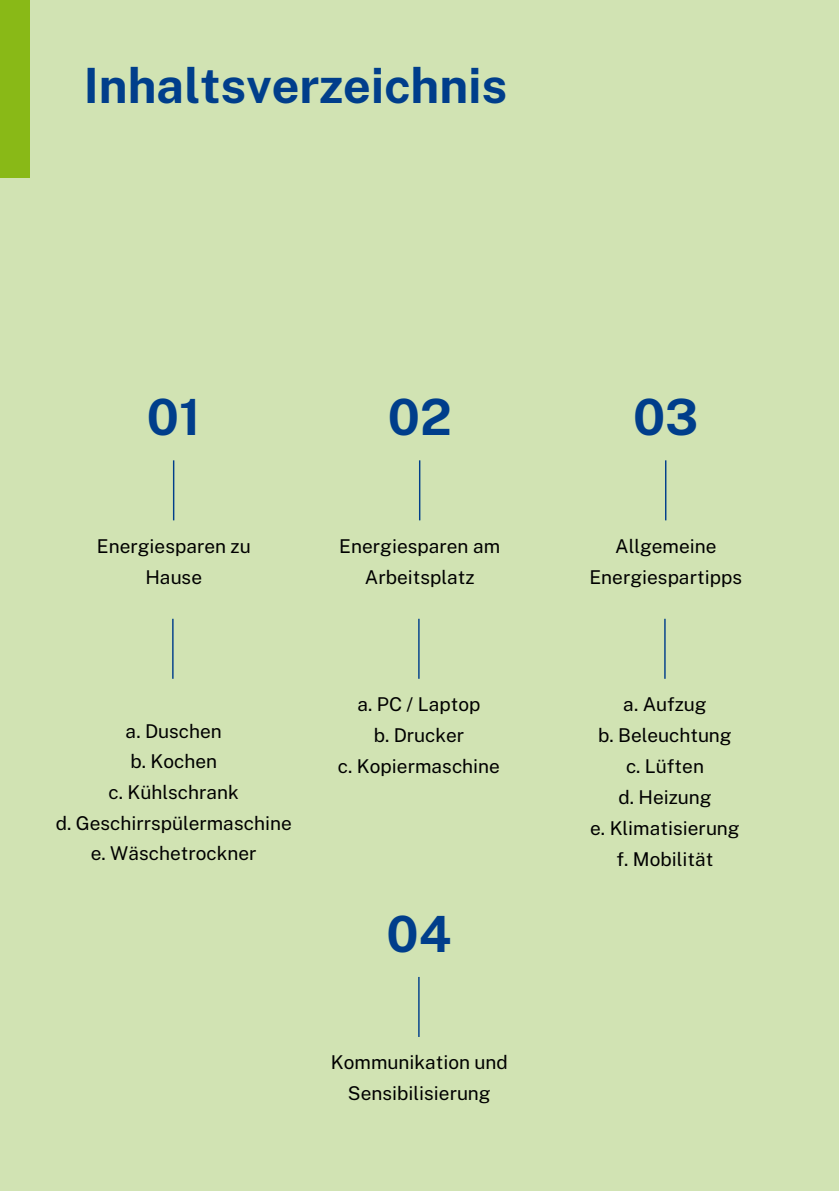
<style>
.page{position:relative;width:839px;height:1191px;background:#fff}
.page>*{position:absolute;margin:0;border:0;box-sizing:border-box;transform-origin:0 0}
.t1{font:700 50px "Public Sans";color:#003e8b}
.t2{font:700 48.6px "Public Sans";color:#003e8b}
.t3{font:19px/31px "Public Sans";color:#000;text-align:center}
</style>
<div class="page">
<div style="left:0;top:0;width:838px;height:1191px;background:#d1e3b3"></div>
<hr style="left:173px;top:460px;width:1px;height:60px;background:#003e8b">
<hr style="left:172px;top:619px;width:2px;height:60px;background:#003e8b">
<hr style="left:419px;top:460px;width:1px;height:60px;background:#003e8b">
<hr style="left:418px;top:619px;width:1px;height:60px;background:#003e8b">
<hr style="left:418px;top:977px;width:1px;height:60px;background:#003e8b">
<hr style="left:665px;top:460px;width:1px;height:60px;background:#003e8b">
<hr style="left:664px;top:619px;width:1px;height:60px;background:#003e8b">
<div style="left:0;top:0;width:29px;height:178px;background:#89b917"></div>
<h2 class="t2" style="left:84px;top:57px;width:425px">Inhaltsverzeichnis</h2>
<h1 class="t1" style="left:147px;top:387px;width:55px">01</h1>
<h1 class="t1" style="left:388px;top:387px;width:65px">02</h1>
<p class="t3" style="left:97px;top:530px;width:155px">Energiesparen zu<br>Hause</p>
<p class="t3" style="left:339px;top:530px;width:162px">Energiesparen am<br>Arbeitsplatz</p>
<p class="t3" style="left:56px;top:716px;width:237px">a. Duschen<br>b. Kochen<br>c. Kühlschrank<br>d. Geschirrspülermaschine e. Wäschetrockner</p>
<p class="t3" style="left:338px;top:689px;width:163px">a. PC / Laptop<br>b. Drucker<br>c. Kopiermaschine</p>
<h1 class="t1" style="left:386px;top:904px;width:66px">04</h1>
<p class="t3" style="left:331px;top:1047px;width:178px">Kommunikation und<br>Sensibilisierung</p>
<h1 class="t1" style="left:633px;top:387px;width:67px">03</h1>
<p class="t3" style="left:589px;top:530px;width:154px">Allgemeine<br>Energiespartipps</p>
<p class="t3" style="left:590px;top:689px;width:151px">a. Aufzug<br>b. Beleuchtung c. Lüften<br>d. Heizung<br>e. Klimatisierung f. Mobilität</p>
</div>
